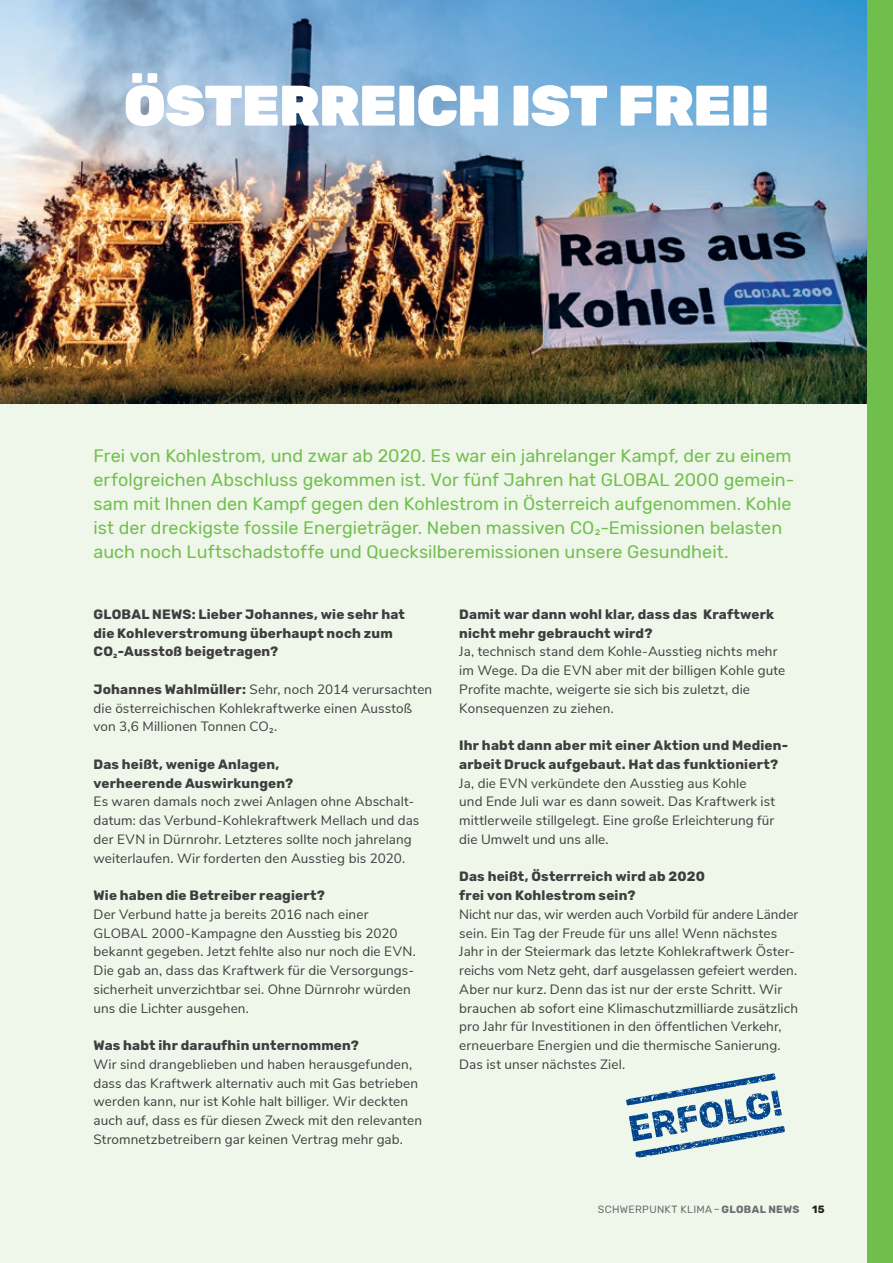
<style>
.page{position:relative;width:893px;height:1263px;background:#eff6ea}
.page>*{position:absolute;margin:0;border:0;box-sizing:border-box;transform-origin:0 0}
.t1{font:900 57px "Rubik";letter-spacing:-.015em;color:#fff}
.t2{font:18px/24px "Rubik";color:#70bf4c}
.t3{font:13.5px/18.8px "Nunito Sans";letter-spacing:.01em;color:#3e3e3f}
.t4{font:700 13.5px/18.8px "Rubik";letter-spacing:.015em;color:#3e3e3f}
.t5{font:10.5px "Rubik";letter-spacing:.03em;color:#6c6d70}
.s1{font-family:"Rubik";font-weight:700}
.s2{font-weight:700}
.s3{font-weight:700;color:#231f20}
</style>
<div class="page">
<img style="left:0;top:0;width:867px;height:404px">
<svg style="left:626px;top:1073px;width:159px;height:85px"></svg>
<div style="left:867px;top:0;width:26px;height:1263px;background:#70bf4c"></div>
<h1 class="t1" style="left:124px;top:72px;width:647px">ÖSTERREICH IST FREI!</h1>
<p class="t2" style="left:94px;top:444px;width:702px">Frei von Kohlestrom, und zwar ab 2020. Es war ein jahrelanger Kampf, der zu einem erfolgreichen Abschluss gekommen ist. Vor fünf Jahren hat GLOBAL 2000 gemein&shy;sam mit Ihnen den Kampf gegen den Kohlestrom in Österreich aufgenommen. Kohle ist der dreckigste fossile Energieträger. Neben massiven CO<sub>2</sub>-Emissionen belasten auch noch Luftschadstoffe und Quecksilberemissionen unsere Gesundheit.</p>
<p class="t4" style="left:94px;top:605px;width:313px">GLOBAL NEWS: Lieber Johannes, wie sehr hat die Kohleverstromung überhaupt noch zum<br>CO<sub>2</sub>-Ausstoß beigetragen?</p>
<p class="t3" style="left:94px;top:679px;width:340px"><span class="s1">Johannes Wahlmüller:</span> Sehr, noch 2014 verursachten die österreichischen Kohlekraftwerke einen Ausstoß von 3,6 Millionen Tonnen CO<sub>2</sub>.</p>
<p class="t4" style="left:94px;top:755px;width:201px">Das heißt, wenige Anlagen, verheerende Auswirkungen?</p>
<p class="t3" style="left:94px;top:791px;width:327px">Es waren damals noch zwei Anlagen ohne Abschalt&shy;datum: das Verbund-Kohlekraftwerk Mellach und das der EVN in Dürnrohr. Letzteres sollte noch jahrelang weiterlaufen. Wir forderten den Ausstieg bis 2020.</p>
<p class="t4" style="left:94px;top:886px;width:233px">Wie haben die Betreiber reagiert?</p>
<p class="t3" style="left:94px;top:904px;width:324px">Der Verbund hatte ja bereits 2016 nach einer GLOBAL 2000-Kampagne den Ausstieg bis 2020 bekannt gegeben. Jetzt fehlte also nur noch die EVN.<br>Die gab an, dass das Kraftwerk für die Versorgungs&shy;sicherheit unverzichtbar sei. Ohne Dürnrohr würden uns die Lichter ausgehen.</p>
<p class="t4" style="left:94px;top:1036px;width:267px">Was habt ihr daraufhin unternommen?</p>
<p class="t3" style="left:94px;top:1054px;width:330px">Wir sind drangeblieben und haben herausgefunden, dass das Kraftwerk alternativ auch mit Gas betrieben werden kann, nur ist Kohle halt billiger. Wir deckten auch auf, dass es für diesen Zweck mit den relevanten Stromnetzbetreibern gar keinen Vertrag mehr gab.</p>
<p class="t4" style="left:459px;top:605px;width:316px">Damit war dann wohl klar, dass das Kraftwerk nicht mehr gebraucht wird?</p>
<p class="t3" style="left:459px;top:641px;width:328px">Ja, technisch stand dem Kohle-Ausstieg nichts mehr im Wege. Da die EVN aber mit der billigen Kohle gute Profite machte, weigerte sie sich bis zuletzt, die Konsequenzen zu ziehen.</p>
<p class="t4" style="left:459px;top:736px;width:330px">Ihr habt dann aber mit einer Aktion und Medien&shy;arbeit Druck aufgebaut. Hat das funktioniert?</p>
<p class="t3" style="left:459px;top:773px;width:317px">Ja, die EVN verkündete den Ausstieg aus Kohle<br>und Ende Juli war es dann soweit. Das Kraftwerk ist mittlerweile stillgelegt. Eine große Erleichterung für die Umwelt und uns alle.</p>
<p class="t4" style="left:459px;top:868px;width:247px">Das heißt, Österrreich wird ab 2020 frei von Kohlestrom sein?</p>
<p class="t3" style="left:459px;top:904px;width:340px">Nicht nur das, wir werden auch Vorbild für andere Länder sein. Ein Tag der Freude für uns alle! Wenn nächstes Jahr in der Steiermark das letzte Kohlekraftwerk Öster&shy;reichs vom Netz geht, darf ausgelassen gefeiert werden.<br>Aber nur kurz. Denn das ist nur der erste Schritt. Wir brauchen ab sofort eine Klimaschutzmilliarde zusätzlich pro Jahr für Investitionen in den öffentlichen Verkehr, erneuerbare Energien und die thermische Sanierung.<br>Das ist unser nächstes Ziel.</p>
<p class="t5" style="left:598px;top:1203px;width:228px">SCHWERPUNKT KLIMA– <span class="s2">GLOBAL NEWS</span> <span class="s3">15</span></p>
</div>
